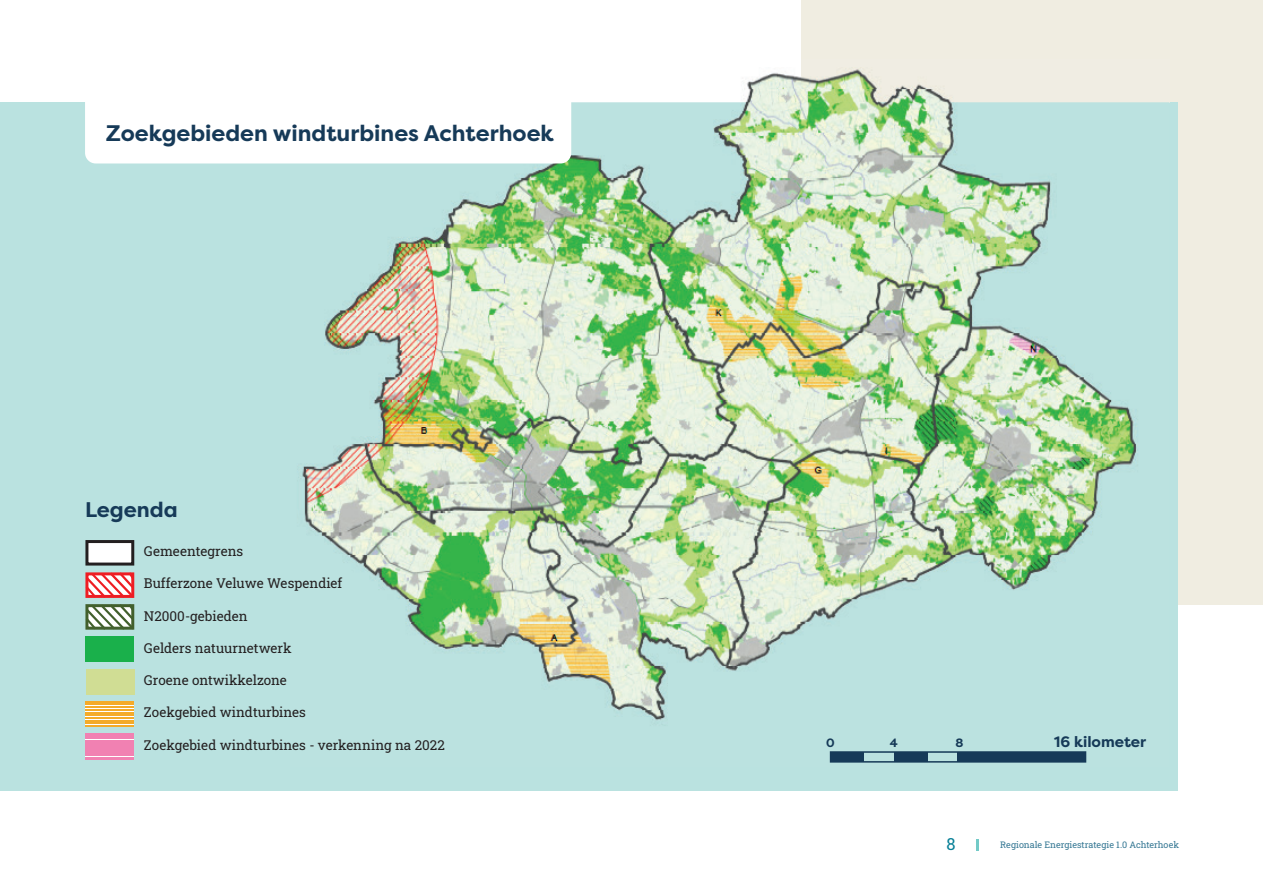
<style>
.page{position:relative;width:1263px;height:893px;background:#fff}
.page>*{position:absolute;margin:0;border:0;box-sizing:border-box;transform-origin:0 0}
.t1{font:700 22.5px "Filson Pro";color:#163a58}
.t2{font:700 21.15px "Filson Pro";color:#163a58}
.t3{font:16.5px "Roboto Slab";color:#067f96}
.t4{font:700 15.15px "Filson Pro";color:#163a58}
.t5{font:13.5px "Roboto Slab";color:#231f20}
.t6{font:700 12.15px "Filson Pro";color:#163a58}
.t7{font:9px "Roboto Slab";color:#367894}
</style>
<div class="page">
<div style="left:801px;top:0;width:462px;height:605px;background:#f0ede1"></div>
<svg style="left:977px;top:839px;width:2px;height:11px"></svg>
<div style="left:0;top:102px;width:1178px;height:689px;background:#bae2e0"></div>
<div style="left:85px;top:701px;width:49px;height:26px;background:#fff"></div>
<svg style="left:85px;top:733px;width:49px;height:24px"></svg>
<img style="left:289px;top:69px;width:880px;height:694px">
<div style="left:830px;top:751px;width:256px;height:12px;border:2px solid #163a58"></div>
<div style="left:830px;top:752px;width:33px;height:10px;background:#163a58"></div>
<div style="left:894px;top:752px;width:33px;height:10px;background:#163a58"></div>
<div style="left:957px;top:752px;width:128px;height:10px;background:#163a58"></div>
<div style="left:85px;top:64px;width:486px;height:99px;background:#fff;border-radius:11px"></div>
<div style="left:85px;top:636px;width:49px;height:26px;background:#1ab04b"></div>
<div style="left:86px;top:669px;width:49px;height:25px;background:#d0dd94"></div>
<hr style="left:85px;top:701px;width:49px;height:4px;background:#f4ab29">
<hr style="left:85px;top:706px;width:49px;height:2px;background:#f4ab29">
<hr style="left:85px;top:709px;width:49px;height:2px;background:#f4ab29">
<hr style="left:85px;top:717px;width:49px;height:2px;background:#f4ab29">
<hr style="left:85px;top:725px;width:49px;height:2px;background:#f4ab29">
<hr style="left:85px;top:712px;width:49px;height:4px;background:#f4ab29">
<hr style="left:85px;top:720px;width:49px;height:4px;background:#f4ab29">
<hr style="left:85px;top:737px;width:49px;height:2px;background:#f181b2">
<hr style="left:85px;top:734px;width:49px;height:2px;background:#f181b2">
<hr style="left:85px;top:740px;width:49px;height:2px;background:#f181b2">
<div style="left:85px;top:743px;width:49px;height:5px;background:#f181b2"></div>
<hr style="left:85px;top:749px;width:49px;height:2px;background:#f181b2">
<hr style="left:85px;top:757px;width:49px;height:2px;background:#f181b2">
<hr style="left:85px;top:752px;width:49px;height:4px;background:#f181b2">
<div style="left:87px;top:542px;width:46px;height:22px;background:#fff"></div>
<div style="left:85px;top:540px;width:49px;height:26px;border:3px solid #231f20"></div>
<svg style="left:85px;top:572px;width:50px;height:58px;background:#c49f94"></svg>
<h1 class="t1" style="left:106px;top:118px;width:450px">Zoekgebieden windturbines Achterhoek</h1>
<h2 class="t2" style="left:85px;top:496px;width:94px">Legenda</h2>
<p class="t5" style="left:144px;top:542px;width:101px">Gemeentegrens</p>
<p class="t5" style="left:144px;top:574px;width:200px">Bufferzone Veluwe Wespendief</p>
<p class="t5" style="left:144px;top:606px;width:105px">N2000-gebieden</p>
<p class="t5" style="left:144px;top:639px;width:149px">Gelders natuurnetwerk</p>
<p class="t5" style="left:144px;top:671px;width:144px">Groene ontwikkelzone</p>
<p class="t5" style="left:144px;top:703px;width:164px">Zoekgebied windturbines</p>
<p class="t5" style="left:144px;top:735px;width:302px">Zoekgebied windturbines - verkenning na 2022</p>
<p class="t6" style="left:826px;top:735px;width:10px">0</p>
<p class="t6" style="left:890px;top:735px;width:9px">4</p>
<p class="t6" style="left:955px;top:735px;width:9px">8</p>
<p class="t4" style="left:1054px;top:732px;width:94px">16 kilometer</p>
<p class="t3" style="left:946px;top:833px;width:11px">8</p>
<p class="t7" style="left:1000px;top:838px;width:180px">Regionale Energiestrategie 1.0 Achterhoek</p>
</div>
